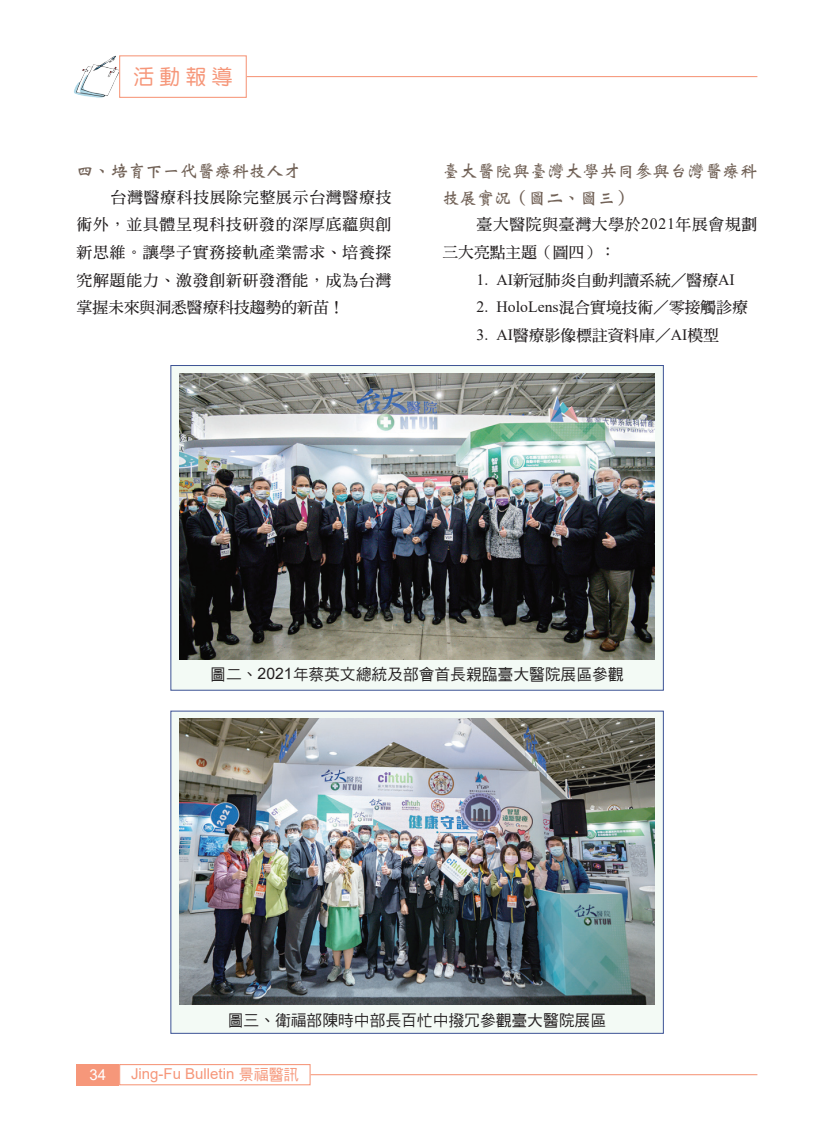
<style>
.page{position:relative;width:834px;height:1132px;background:#fff}
.page>*{position:absolute;margin:0;border:0;box-sizing:border-box;transform-origin:0 0}
.t1{font:21px "DF Yuan Md HK BF";color:#f6977a}
.t2{font:17.25px/27.6px "DF Wei Bei Md HKP BF";letter-spacing:.015em;color:#716156}
.t3{font:15.75px/27.6px "DF Ming Bd HKP BF";color:#231f20;text-align:justify}
.t4{font:15.75px "DF Hei Md HKP BF";color:#231f20}
.t5{font:15.75px/27.6px "DF Ming Bd HKP BF";letter-spacing:.045em;color:#231f20}
.t6{font:15px "Arial";color:#f6977a}
.t7{font:15px "Arial";color:#fff}
.s1{font-family:"Times New Roman"}
.s2{font-family:"Arial"}
.s3{font-family:"DF Hei Md HKP BF"}
</style>
<div class="page">
<img style="left:74px;top:55px;width:45px;height:43px">
<hr style="left:310px;top:1073px;width:447px;height:1px;background:#f6977a">
<div style="left:119px;top:1063px;width:191px;height:21px;border:1px solid #f6977a"></div>
<div style="left:77px;top:1063px;width:42px;height:21px;background:#f6977a"></div>
<div style="left:119px;top:55px;width:128px;height:43px;border:1px solid #f6977a"></div>
<hr style="left:247px;top:76px;width:510px;height:1px;background:#f6977a">
<div style="left:170px;top:710px;width:493px;height:323px;background:#f3faf5"></div>
<div style="left:170px;top:365px;width:493px;height:325px;background:#f3faf5;border:1px solid #3c5295"></div>
<img style="left:179px;top:373px;width:475px;height:286px">
<img style="left:179px;top:718px;width:475px;height:286px">
<h1 class="t1" style="left:133px;top:66px;width:101px">活動報導</h1>
<p class="t2" style="left:77px;top:156px;width:226px">四、培育下一代醫療科技人才</p>
<p class="t3" style="left:77px;top:184px;width:316px;text-indent:34px">台灣醫療科技展除完整展示台灣醫療技術外，並具體呈現科技研發的深厚底蘊與創新思維。讓學子實務接軌產業需求、培養探究解題能力、激發創新研發潛能，成為台灣掌握未來與洞悉醫療科技趨勢的新苗！</p>
<p class="t2" style="left:442px;top:156px;width:316px">臺大醫院與臺灣大學共同參與台灣醫療科技展實況（圖二、圖三）</p>
<p class="t5" style="left:442px;top:211px;width:316px;text-indent:34px">臺大醫院與臺灣大學於<span class="s1">2021</span>年展會規劃三大亮點主題（圖四）：</p>
<p class="t3" style="left:476px;top:266px;width:259px"><span class="s1">1. AI</span>新冠肺炎自動判讀系統／醫療<span class="s1">AI</span></p>
<p class="t3" style="left:476px;top:294px;width:273px"><span class="s1">2. HoloLens</span>混合實境技術／零接觸診療</p>
<p class="t3" style="left:476px;top:322px;width:244px"><span class="s1">3. AI</span>醫療影像標註資料庫／<span class="s1">AI</span>模型</p>
<p class="t4" style="left:210px;top:666px;width:415px">圖二、<span class="s2">2021</span>年蔡英文總統及部會首長親臨臺大醫院展區參觀</p>
<p class="t4" style="left:228px;top:1011px;width:379px">圖三、衛福部陳時中部長百忙中撥冗參觀臺大醫院展區</p>
<p class="t7" style="left:89px;top:1064px;width:18px">34</p>
<p class="t6" style="left:131px;top:1063px;width:169px">Jing-Fu Bulletin <span class="s3">景福醫訊</span></p>
</div>
